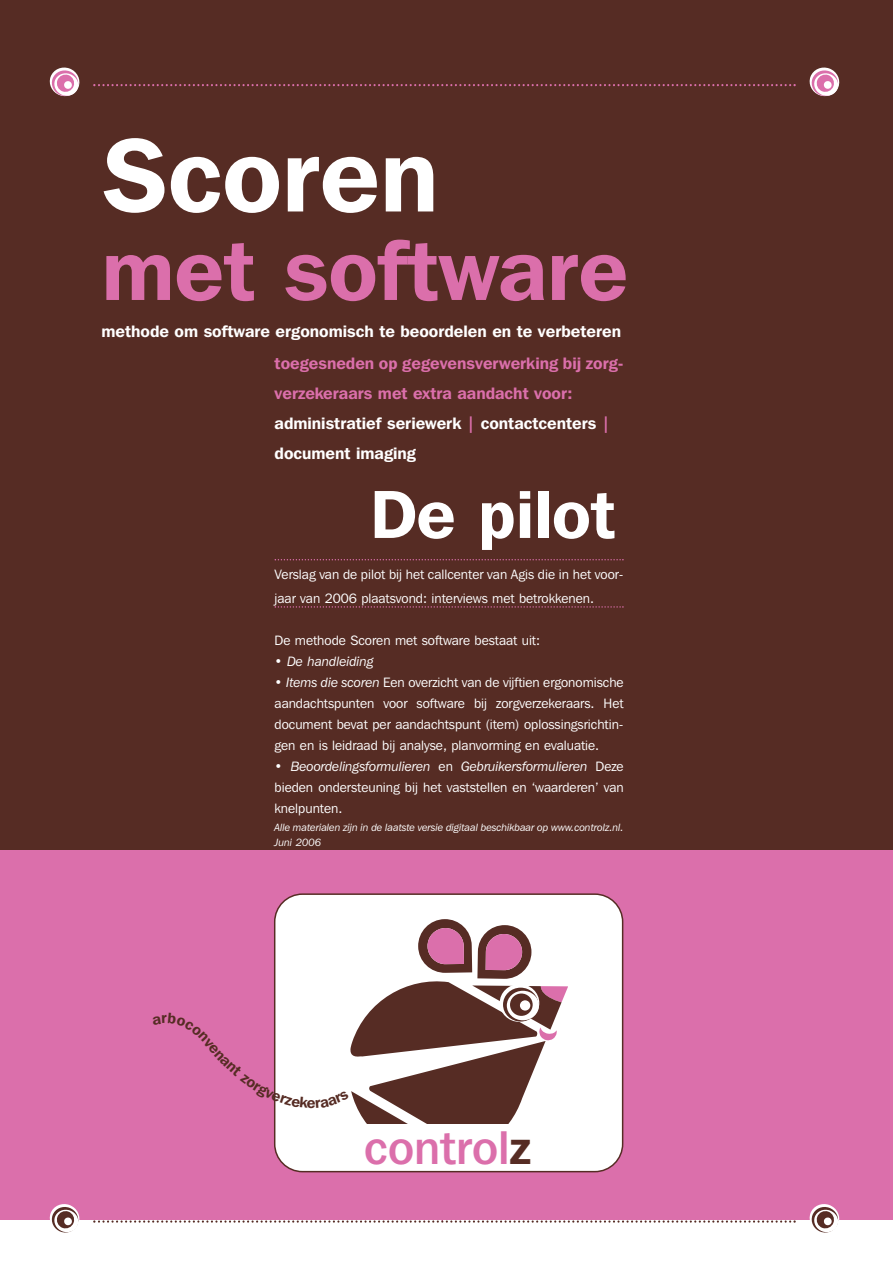
<style>
.page{position:relative;width:893px;height:1263px;background:#fff}
.page>*{position:absolute;margin:0;border:0;box-sizing:border-box;transform-origin:0 0}
.t1{font:600 103.5px "Franklin Gothic IT Cby BT";color:#fff}
.t2{font:600 85.5px "Franklin Gothic IT Cby BT";color:#db6fab}
.t3{font:600 67.5px "Franklin Gothic IT Cby BT";color:#fff}
.t4{font:500 47.1px "Franklin Gothic IT Cby BT";color:#db6fab}
.t5{font:600 16.5px/30px "Franklin Gothic IT Cby BT";color:#db6fab}
.t6{font:600 16.5px "Franklin Gothic IT Cby BT";color:#fff}
.t7{font:600 15.15px "Franklin Gothic IT Cby BT";color:#562c24}
.t8{font:13.5px/21px "Franklin Gothic IT Cby BT";color:#fff;text-align:justify}
.t9{font:italic 13.5px "Franklin Gothic IT Cby BT";color:#fff}
.t10{font:italic 10.5px/15px "Franklin Gothic IT Cby BT";color:#fff}
.s1{color:#fff}
.s2{font-style:normal}
.s3{font-style:italic}
.s4{font-weight:600;color:#562c24}
</style>
<div class="page">
<div style="left:0;top:0;width:892px;height:850px;background:#562c24"></div>
<div style="left:0;top:850px;width:892px;height:370px;background:#db6fab"></div>
<svg style="left:93px;top:84px;width:702px;height:2px"></svg>
<svg style="left:809px;top:67px;width:31px;height:30px"></svg>
<svg style="left:49px;top:67px;width:31px;height:30px"></svg>
<svg style="left:809px;top:1204px;width:31px;height:29px"></svg>
<svg style="left:49px;top:1204px;width:31px;height:29px"></svg>
<svg style="left:93px;top:559px;width:702px;height:664px"></svg>
<h1 class="t1" style="left:101px;top:137px;width:338px">Scoren</h1>
<h2 class="t2" style="left:101px;top:239px;width:528px">met software</h2>
<p class="t6" style="left:101px;top:326px;width:521px">methode om software ergonomisch te beoordelen en te verbeteren</p>
<p class="t5" style="left:274px;top:350px;width:350px">toegesneden op gegevensverwerking bij zorg&shy;verzekeraars met extra aandacht voor: <span class="s1">administratief seriewerk</span> | <span class="s1">contactcenters</span> | <span class="s1">document imaging</span></p>
<h3 class="t3" style="left:370px;top:490px;width:247px">De pilot</h3>
<p class="t8" style="left:274px;top:563px;width:350px;line-height:24px">Verslag van de pilot bij het callcenter van Agis die in het voor&shy;jaar van 2006 plaatsvond: interviews met betrokkenen.</p>
<p class="t8" style="left:274px;top:631px;width:267px">De methode Scoren met software bestaat uit:</p>
<p class="t9" style="left:274px;top:656px;width:100px"><span class="s2">•</span> De handleiding</p>
<p class="t8" style="left:274px;top:673px;width:350px">• <span class="s3">Items die scoren</span> Een overzicht van de vijftien ergonomische aandachtspunten voor software bij zorgverzekeraars. Het document bevat per aandachtspunt (item) oplossingsrichtin&shy;gen en is leidraad bij analyse, planvorming en evaluatie.</p>
<p class="t8" style="left:274px;top:757px;width:350px">• <span class="s3">Beoordelingsformulieren</span> en <span class="s3">Gebruikersformulieren</span> Deze bieden ondersteuning bij het vaststellen en ‘waarderen’ van knelpunten.</p>
<p class="t10" style="left:274px;top:821px;width:350px">Alle materialen zijn in de laatste versie digitaal beschikbaar op www.controlz.nl.<br>Juni 2006</p>
<p class="t7" style="left:307px;top:1097px;width:10px">e</p>
<h3 class="t4" style="left:364px;top:1130px;width:168px">control<span class="s4">z</span></h3>
</div>
